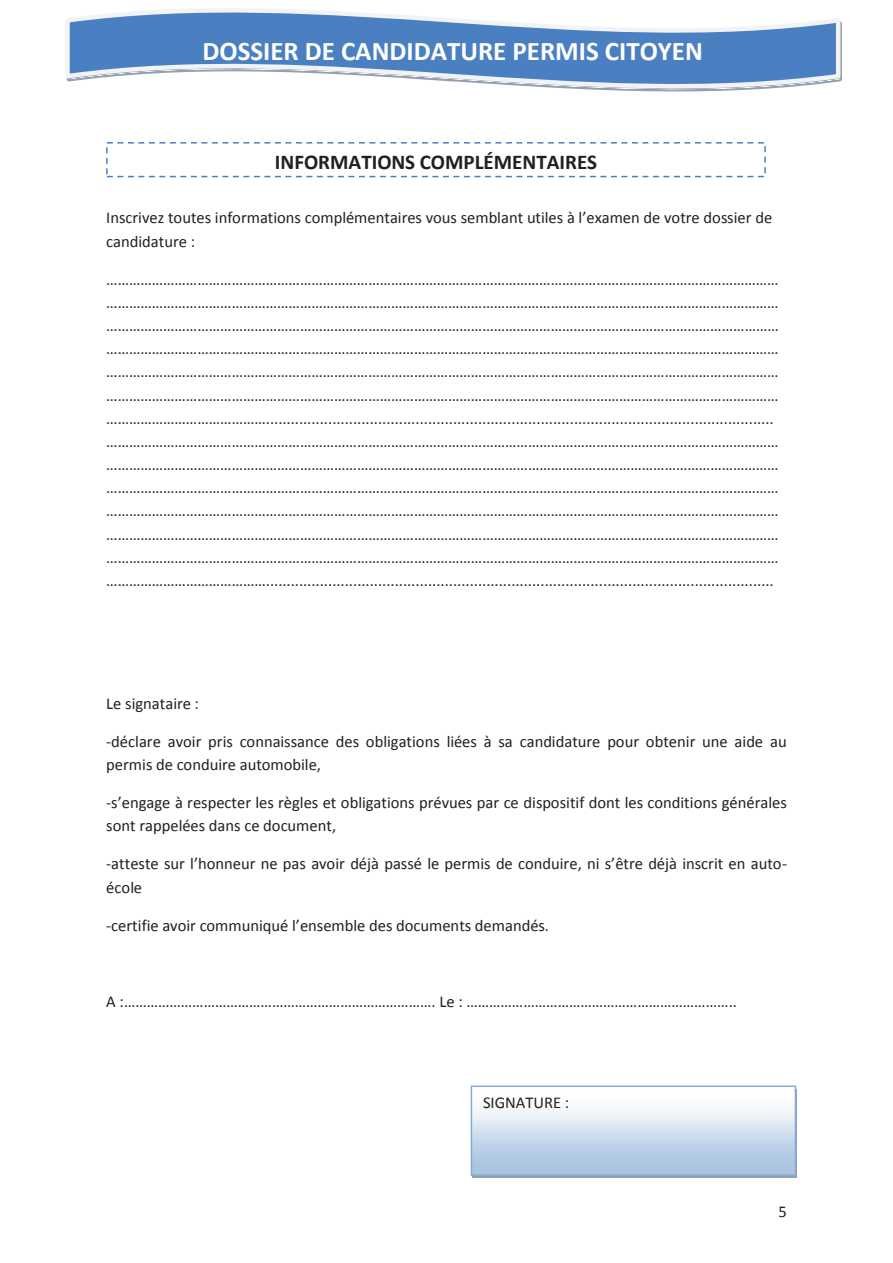
<style>
.page{position:relative;width:893px;height:1263px;background:#fff}
.page>*{position:absolute;margin:0;border:0;box-sizing:border-box;transform-origin:0 0}
.t1{font:700 27px "Calibri";color:#fff}
.t2{font:700 21px "Calibri";color:#231f20}
.t3{font:16.5px/23.1px "Calibri";color:#231f20}
</style>
<div class="page">
<svg style="left:66px;top:8px;width:776px;height:84px;fill:#4a80c2"></svg>
<div style="left:106px;top:142px;width:660px;height:35px;border:2px dashed #4a80c2"></div>
<div style="left:473px;top:1089px;width:324px;height:89px;background:#94a0b2"></div>
<div style="left:471px;top:1086px;width:324px;height:89px;background:linear-gradient(to bottom,#fff,#a1bdde)"></div>
<div style="left:471px;top:1085px;width:325px;height:91px;border:2px solid #86acd6"></div>
<h1 class="t1" style="left:202px;top:33px;width:502px">DOSSIER DE CANDIDATURE PERMIS CITOYEN</h1>
<p class="t2" style="left:275px;top:149px;width:324px">INFORMATIONS COMPLÉMENTAIRES</p>
<p class="t3" style="left:106px;top:206px;width:667px">Inscrivez toutes informations complémentaires vous semblant utiles à l’examen de votre dossier de candidature :</p>
<p class="t3" style="left:106px;top:268px;width:674px">…………………………………………………………………………………………………………………………………………………………… …………………………………………………………………………………………………………………………………………………………… …………………………………………………………………………………………………………………………………………………………… …………………………………………………………………………………………………………………………………………………………… …………………………………………………………………………………………………………………………………………………………… …………………………………………………………………………………………………………………………………………………………… …………………………………….......................................................................................................................... …………………………………………………………………………………………………………………………………………………………… …………………………………………………………………………………………………………………………………………………………… …………………………………………………………………………………………………………………………………………………………… …………………………………………………………………………………………………………………………………………………………… …………………………………………………………………………………………………………………………………………………………… …………………………………………………………………………………………………………………………………………………………… ……………………………………..........................................................................................................................</p>
<p class="t3" style="left:106px;top:692px;width:94px">Le signataire :</p>
<p class="t3" style="left:106px;top:730px;width:682px">-déclare avoir pris connaissance des obligations liées à sa candidature pour obtenir une aide au permis de conduire automobile,</p>
<p class="t3" style="left:106px;top:791px;width:682px">-s’engage à respecter les règles et obligations prévues par ce dispositif dont les conditions générales sont rappelées dans ce document,</p>
<p class="t3" style="left:106px;top:852px;width:682px">-atteste sur l’honneur ne pas avoir déjà passé le permis de conduire, ni s’être déjà inscrit en auto&shy;école</p>
<p class="t3" style="left:106px;top:914px;width:444px">-certifie avoir communiqué l’ensemble des documents demandés.</p>
<p class="t3" style="left:106px;top:990px;width:632px">A :………………………………………………………………………. Le : ……………………………………………………………..</p>
<p class="t3" style="left:483px;top:1091px;width:88px">SIGNATURE :</p>
<p class="t3" style="left:778px;top:1200px;width:10px">5</p>
</div>
